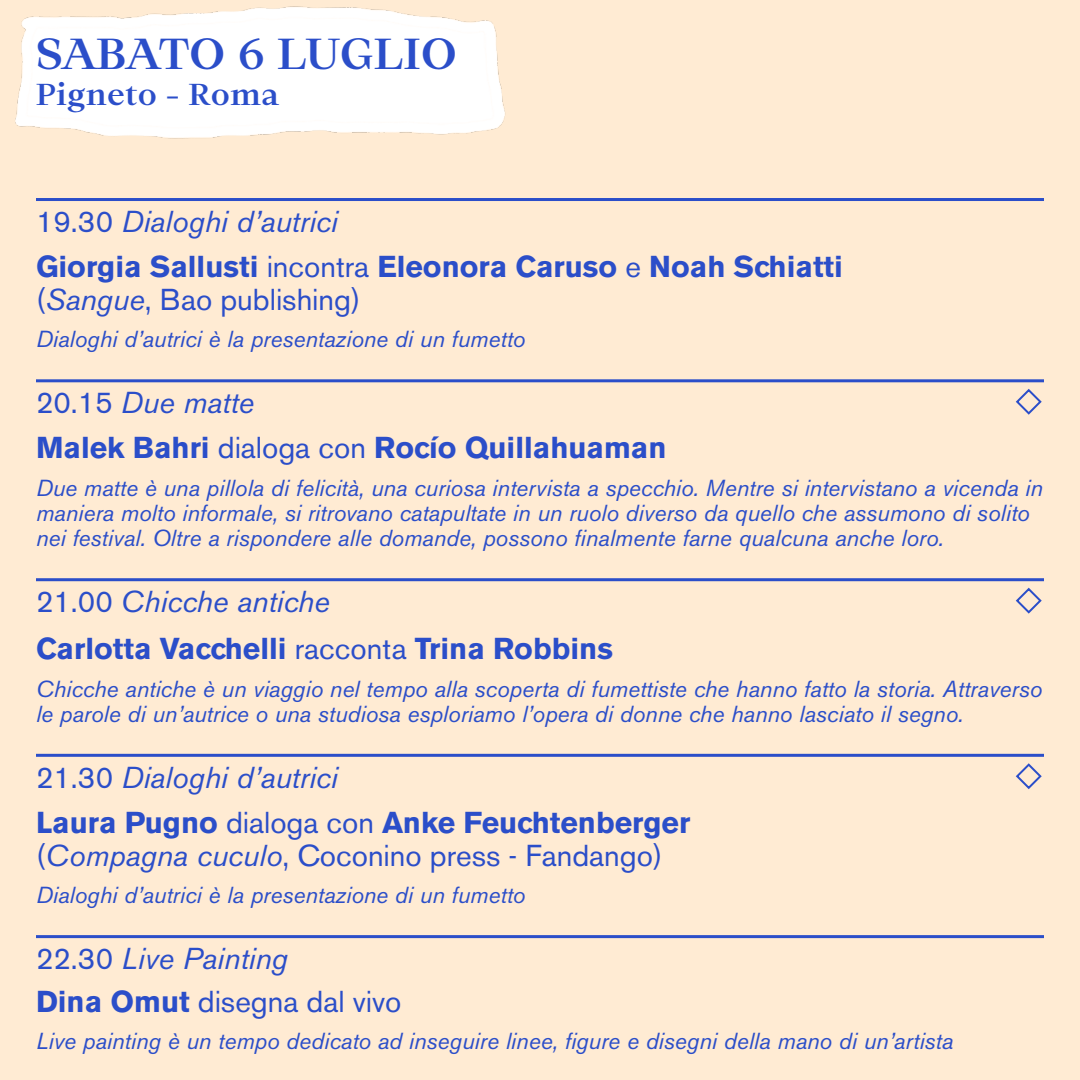
<style>
.page{position:relative;width:1080px;height:1080px;background:#ffebd3}
.page>*{position:absolute;margin:0;border:0;box-sizing:border-box;transform-origin:0 0}
.t1{font:700 43px "Ortica Linear";color:#2b4ec9}
.t2{font:700 30px/45px "Akzidenz Grotesk BE";color:#2b4ec9}
.t3{font:30px/43px "Akzidenz Grotesk BE";color:#2b4ec9}
.t4{font:700 30px "Ortica Linear";color:#2b4ec9}
.t5{font:italic 23px/25.3px "Akzidenz Grotesk BE";color:#2b4ec9}
.s1{font-weight:400}
.s2{font-weight:400;font-style:italic}
.s3{font-style:italic}
.s4{font-weight:700}
</style>
<div class="page">
<img style="left:15px;top:6px;width:490px;height:133px">
<hr style="left:36px;top:198px;width:1008px;height:3px;background:#2b4ec9">
<hr style="left:36px;top:379px;width:1008px;height:3px;background:#2b4ec9">
<hr style="left:36px;top:578px;width:1008px;height:3px;background:#2b4ec9">
<hr style="left:36px;top:754px;width:1008px;height:3px;background:#2b4ec9">
<hr style="left:36px;top:935px;width:1008px;height:3px;background:#2b4ec9">
<svg style="left:1015px;top:389px;width:27px;height:26px"></svg>
<svg style="left:1015px;top:587px;width:27px;height:27px"></svg>
<svg style="left:1015px;top:763px;width:27px;height:27px"></svg>
<h1 class="t1" style="left:36px;top:25px;width:423px">SABATO 6 LUGLIO</h1>
<h2 class="t4" style="left:36px;top:74px;width:245px">Pigneto - Roma</h2>
<h2 class="t2" style="left:36px;top:199px;width:809px"><span class="s1">19.30</span> <span class="s2">Dialoghi d’autrici<br></span>Giorgia Sallusti <span class="s1">incontra</span> Eleonora Caruso <span class="s1">e</span> Noah Schiatti</h2>
<h2 class="t3" style="left:36px;top:278px;width:326px">(<span class="s3">Sangue</span>, Bao publishing)</h2>
<p class="t5" style="left:36px;top:327px;width:491px">Dialoghi d’autrici è la presentazione di un fumetto</p>
<h2 class="t2" style="left:36px;top:381px;width:632px"><span class="s1">20.15</span> <span class="s2">Due matte<br></span>Malek Bahri <span class="s1">dialoga con</span> Rocío Quillahuaman</h2>
<p class="t5" style="left:36px;top:475px;width:1009px">Due matte è una pillola di felicità, una curiosa intervista a specchio. Mentre si intervistano a vicenda in maniera molto informale, si ritrovano catapultate in un ruolo diverso da quello che assumono di solito nei festival. Oltre a rispondere alle domande, possono finalmente farne qualcuna anche loro.</p>
<h2 class="t2" style="left:36px;top:579px;width:579px;line-height:47px"><span class="s1">21.00</span> <span class="s2">Chicche antiche<br></span>Carlotta Vacchelli <span class="s1">racconta</span> Trina Robbins</h2>
<p class="t5" style="left:36px;top:676px;width:1008px">Chicche antiche è un viaggio nel tempo alla scoperta di fumettiste che hanno fatto la storia. Attraverso le parole di un’autrice o una studiosa esploriamo l’opera di donne che hanno lasciato il segno.</p>
<h2 class="t2" style="left:36px;top:755px;width:656px"><span class="s1">21.30</span> <span class="s2">Dialoghi d’autrici<br></span>Laura Pugno <span class="s1">dialoga con</span> Anke Feuchtenberger</h2>
<h2 class="t3" style="left:36px;top:834px;width:628px">(<span class="s3">Compagna cuculo</span>, Coconino press - Fandango)</h2>
<p class="t5" style="left:36px;top:882px;width:491px">Dialoghi d’autrici è la presentazione di un fumetto</p>
<h2 class="t3" style="left:36px;top:937px;width:367px">22.30 <span class="s3">Live Painting<br></span><span class="s4">Dina Omut</span> disegna dal vivo</h2>
<p class="t5" style="left:36px;top:1029px;width:919px">Live painting è un tempo dedicato ad inseguire linee, figure e disegni della mano di un’artista</p>
</div>
